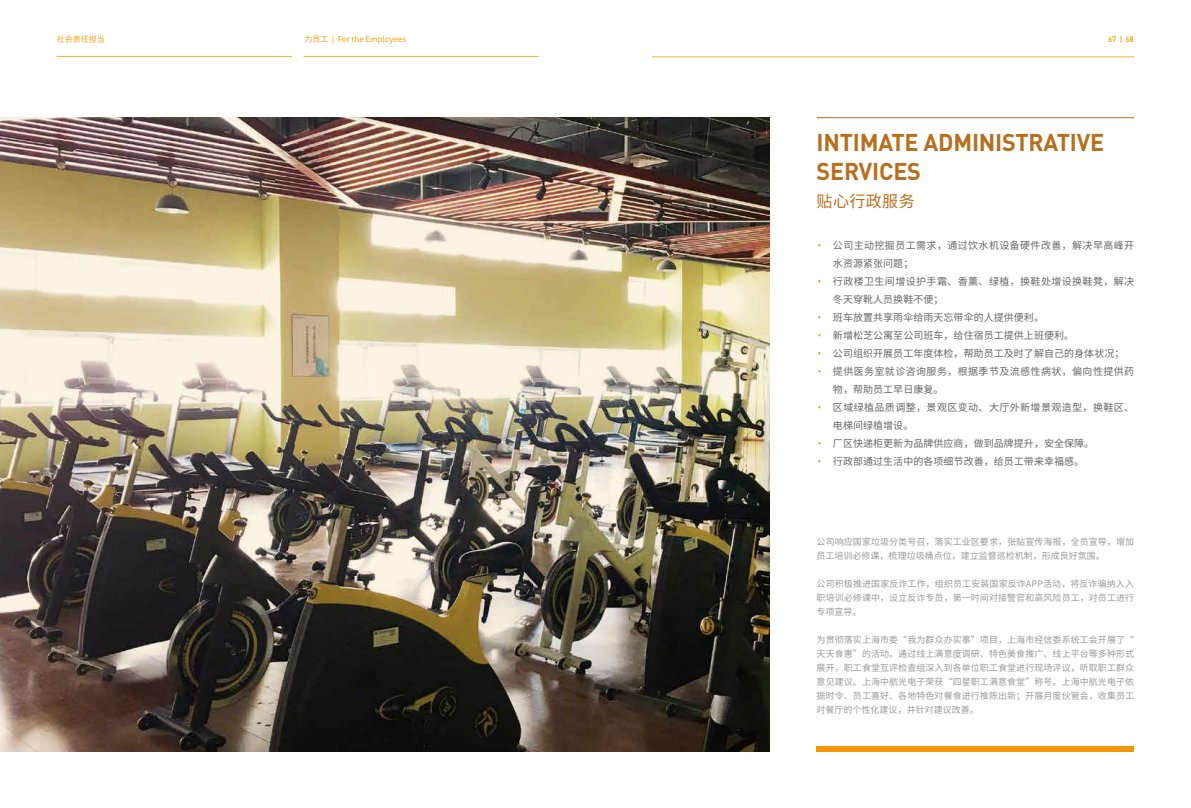
<style>
.page{position:relative;width:1191px;height:808px;background:#fff}
.page>*{position:absolute;margin:0;border:0;box-sizing:border-box;transform-origin:0 0}
.t1{font:700 24px/28.8px "DIN Pro";letter-spacing:-.01em;color:#b76f1d}
.t2{font:16px "Source Han Sans CN";letter-spacing:.025em;color:#b76f1d}
.t3{font:10px/18px "Source Han Sans CN";letter-spacing:.005em;color:#656665}
.t4{font:800 10px/18px "Source Han Sans CN";color:#f39800;text-align:justify}
.t5{font:9px/14px "Source Han Sans CN";letter-spacing:.01em;color:#999a9a;text-align:justify}
.t6{font:8px "Source Han Sans CN";color:#f39a02}
.t7{font:500 8px "DIN Pro";color:#f49a01}
</style>
<div class="page">
<hr style="left:816px;top:117px;width:318px;height:1px;background:#b76e1e">
<hr style="left:57px;top:56px;width:235px;height:1px;background:#f8b72f">
<hr style="left:303px;top:56px;width:236px;height:1px;background:#f8b72f">
<hr style="left:652px;top:57px;width:482px;height:1px;background:#f8b72f">
<img style="left:0;top:118px;width:770px;height:634px">
<div style="left:816px;top:746px;width:318px;height:5px;background:#f39800"></div>
<p class="t6" style="left:57px;top:35px;width:50px">社会责任担当</p>
<p class="t6" style="left:304px;top:35px;width:103px">为员工 | For the Employees</p>
<p class="t7" style="left:1108px;top:34px;width:27px">67 | 68</p>
<h1 class="t1" style="left:816px;top:127px;width:289px">INTIMATE ADMINISTRATIVE<br>SERVICES</h1>
<h2 class="t2" style="left:816px;top:192px;width:99px">贴心行政服务</h2>
<p class="t4" style="left:816px;top:236px;width:8px">·</p>
<p class="t4" style="left:816px;top:272px;width:8px">·</p>
<p class="t4" style="left:816px;top:308px;width:8px">· · · ·</p>
<p class="t4" style="left:816px;top:398px;width:8px">·</p>
<p class="t4" style="left:816px;top:434px;width:8px">· ·</p>
<p class="t3" style="left:833px;top:236px;width:303px">公司主动挖掘员工需求，通过饮水机设备硬件改善，解决早高峰开水资源紧张问题；<br>行政楼卫生间增设护手霜、香薰、绿植，换鞋处增设换鞋凳，解决冬天穿靴人员换鞋不便；<br>班车放置共享雨伞给雨天忘带伞的人提供便利。<br>新增松芝公寓至公司班车，给住宿员工提供上班便利。<br>公司组织开展员工年度体检，帮助员工及时了解自己的身体状况；提供医务室就诊咨询服务，根据季节及流感性病状，偏向性提供药物，帮助员工早日康复。<br>区域绿植品质调整，景观区变动、大厅外新增景观造型，换鞋区、电梯间绿植增设。<br>厂区快递柜更新为品牌供应商，做到品牌提升，安全保障。<br>行政部通过生活中的各项细节改善，给员工带来幸福感。</p>
<p class="t5" style="left:816px;top:535px;width:319px">公司响应国家垃圾分类号召，落实工业区要求，张贴宣传海报，全员宣导，增加员工培训必修课，梳理垃圾桶点位，建立监督巡检机制，形成良好氛围。</p>
<p class="t5" style="left:816px;top:577px;width:319px">公司积极推进国家反诈工作，组织员工安装国家反诈APP活动，将反诈骗纳入入职培训必修课中，设立反诈专员，第一时间对接警官和高风险员工，对员工进行专项宣导。</p>
<p class="t5" style="left:816px;top:633px;width:319px">为贯彻落实上海市委“我为群众办实事”项目，上海市经信委系统工会开展了“天天食惠”的活动。通过线上满意度调研、特色美食推广、线上平台等多种形式展开，职工食堂互评检查组深入到各单位职工食堂进行现场评议，听取职工群众意见建议。上海中航光电子荣获“四星职工满意食堂”称号。上海中航光电子依据时令、员工喜好、各地特色对餐食进行推陈出新；开展月度伙管会，收集员工对餐厅的个性化建议，并针对建议改善。</p>
</div>
